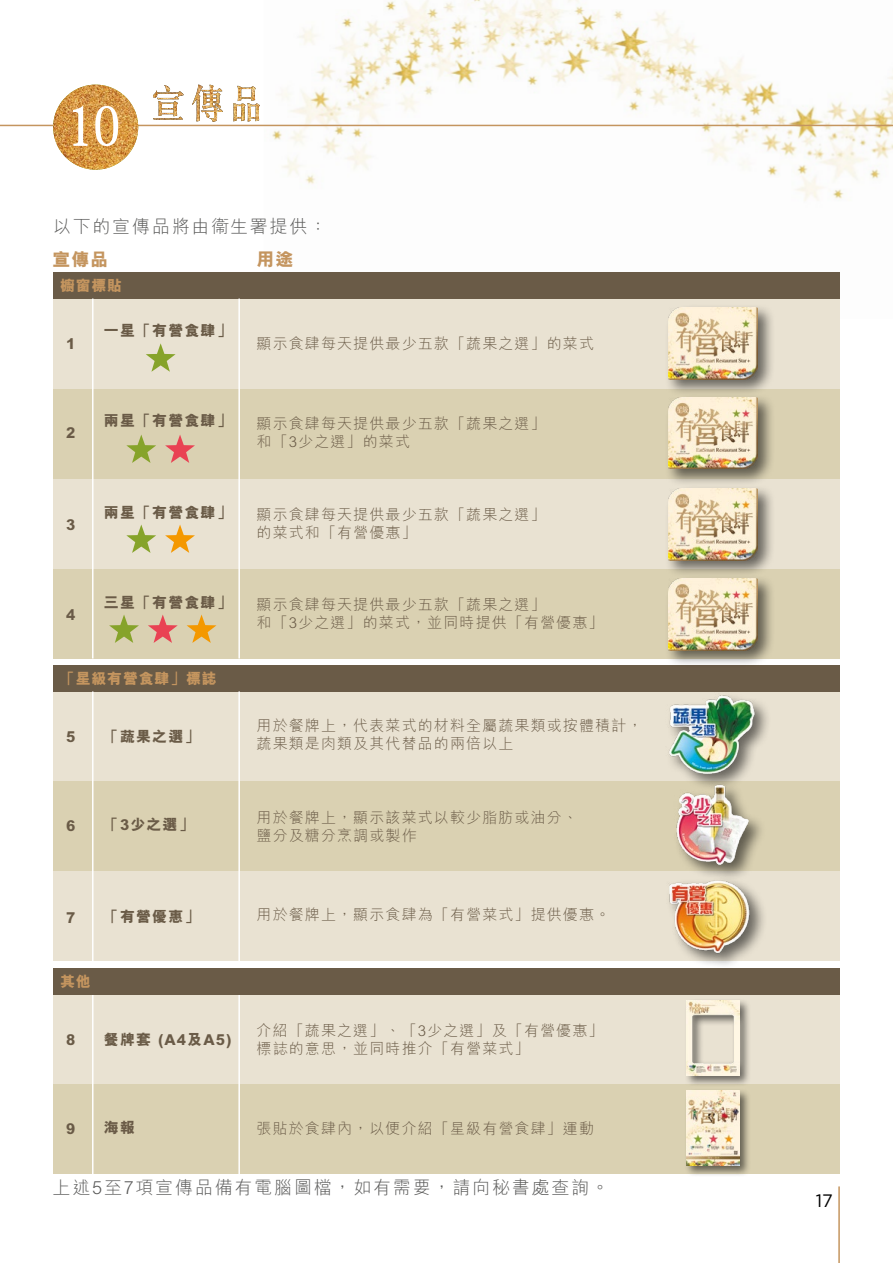
<style>
.page{position:relative;width:893px;height:1263px;background:#fff}
.page>*{position:absolute;margin:0;border:0;box-sizing:border-box;transform-origin:0 0}
.t1{font:300 18px "M Hei HK";letter-spacing:.1em;color:#575756}
.t2{font:800 18px "M Hei HK";color:#c4955f}
.t3{font:18px "Gotham";color:#000}
.t4{font:300 15px/18px "M Hei HK";letter-spacing:.075em;color:#6a5b47}
.t5{font:800 15px "M Hei HK";letter-spacing:.075em;color:#6a5b47}
.t6{font:800 15px "M Hei HK";letter-spacing:.05em;color:#c4955f}
</style>
<div class="page">
<hr style="left:838px;top:1186px;width:2px;height:77px;background:#c4955f">
<img style="left:264px;top:0;width:629px;height:201px">
<hr style="left:0;top:125px;width:893px;height:1px;background:#c4955f">
<img style="left:53px;top:85px;width:85px;height:85px;border-radius:43px">
<svg style="left:73px;top:105px;width:45px;height:41px"></svg>
<svg style="left:256px;top:103px;width:4px;height:19px"></svg>
<img style="left:153px;top:85px;width:103px;height:37px">
<div style="left:53px;top:299px;width:787px;height:359px;background:#dad1b2"></div>
<div style="left:53px;top:299px;width:787px;height:89px;background:#e9e2d2"></div>
<div style="left:53px;top:478px;width:787px;height:90px;background:#e9e2d2"></div>
<div style="left:53px;top:272px;width:787px;height:27px;background:#6a5b47"></div>
<div style="left:53px;top:994px;width:787px;height:180px;background:#dad1b2"></div>
<div style="left:53px;top:994px;width:787px;height:90px;background:#e9e2d2"></div>
<hr style="left:92px;top:994px;width:2px;height:180px;background:#fff">
<hr style="left:238px;top:994px;width:2px;height:180px;background:#fff">
<div style="left:53px;top:968px;width:787px;height:26px;background:#6a5b47"></div>
<div style="left:53px;top:691px;width:787px;height:270px;background:#dad1b2"></div>
<div style="left:53px;top:691px;width:787px;height:90px;background:#e9e2d2"></div>
<div style="left:53px;top:871px;width:787px;height:90px;background:#e9e2d2"></div>
<div style="left:53px;top:665px;width:787px;height:26px;background:#6a5b47"></div>
<hr style="left:92px;top:299px;width:2px;height:359px;background:#fff">
<hr style="left:238px;top:299px;width:2px;height:359px;background:#fff">
<hr style="left:92px;top:691px;width:2px;height:270px;background:#fff">
<hr style="left:238px;top:691px;width:2px;height:270px;background:#fff">
<svg style="left:146px;top:343px;width:30px;height:29px"></svg>
<div style="left:664px;top:304px;width:111px;height:93px;background:#000;opacity:.55"></div>
<img style="left:668px;top:308px;width:90px;height:71px">
<svg style="left:126px;top:435px;width:30px;height:28px"></svg>
<svg style="left:165px;top:435px;width:30px;height:28px"></svg>
<div style="left:664px;top:393px;width:111px;height:93px;background:#000;opacity:.55"></div>
<img style="left:668px;top:397px;width:90px;height:72px">
<svg style="left:126px;top:524px;width:30px;height:29px"></svg>
<svg style="left:165px;top:524px;width:30px;height:29px"></svg>
<div style="left:664px;top:485px;width:111px;height:93px;background:#000;opacity:.55"></div>
<img style="left:668px;top:489px;width:90px;height:71px">
<svg style="left:109px;top:615px;width:30px;height:28px"></svg>
<svg style="left:148px;top:614px;width:30px;height:29px"></svg>
<svg style="left:187px;top:614px;width:29px;height:29px"></svg>
<div style="left:664px;top:575px;width:111px;height:93px;background:#000;opacity:.55"></div>
<img style="left:668px;top:579px;width:90px;height:71px">
<div style="left:667px;top:692px;width:105px;height:99px;background:#000;opacity:.55"></div>
<img style="left:666px;top:691px;width:92px;height:87px">
<div style="left:673px;top:782px;width:94px;height:100px;background:#000;opacity:.55"></div>
<img style="left:668px;top:778px;width:92px;height:92px">
<div style="left:666px;top:877px;width:101px;height:93px;background:#000;opacity:.55"></div>
<img style="left:666px;top:869px;width:93px;height:89px">
<div style="left:684px;top:998px;width:67px;height:89px;background:#000;opacity:.55"></div>
<img style="left:686px;top:1001px;width:53px;height:74px">
<div style="left:684px;top:1088px;width:67px;height:89px;background:#000;opacity:.55"></div>
<img style="left:686px;top:1091px;width:53px;height:75px">
<p class="t1" style="left:53px;top:213px;width:276px">以下的宣傳品將由衞生署提供：</p>
<p class="t2" style="left:53px;top:247px;width:57px">宣傳品</p>
<p class="t2" style="left:257px;top:247px;width:38px">用途</p>
<p class="t6" style="left:60px;top:275px;width:64px">櫥窗標貼</p>
<p class="t5" style="left:66px;top:333px;width:11px">1</p>
<p class="t5" style="left:66px;top:423px;width:11px">2</p>
<p class="t5" style="left:66px;top:514px;width:11px">3</p>
<p class="t5" style="left:66px;top:604px;width:11px">4</p>
<p class="t5" style="left:104px;top:320px;width:129px">一星「有營食肆」</p>
<p class="t4" style="left:257px;top:334px;width:339px">顯示食肆每天提供最少五款「蔬果之選」的菜式</p>
<p class="t5" style="left:104px;top:411px;width:129px">兩星「有營食肆」</p>
<p class="t4" style="left:257px;top:413px;width:291px">顯示食肆每天提供最少五款「蔬果之選」和「3少之選」的菜式</p>
<p class="t5" style="left:104px;top:502px;width:129px">兩星「有營食肆」</p>
<p class="t4" style="left:257px;top:505px;width:291px">顯示食肆每天提供最少五款「蔬果之選」的菜式和「有營優惠」</p>
<p class="t5" style="left:104px;top:592px;width:129px">三星「有營食肆」</p>
<p class="t4" style="left:257px;top:595px;width:348px">顯示食肆每天提供最少五款「蔬果之選」<br>和「3少之選」的菜式，並同時提供「有營優惠」</p>
<p class="t6" style="left:60px;top:668px;width:158px">「星級有營食肆」標誌</p>
<p class="t5" style="left:66px;top:726px;width:11px">5</p>
<p class="t5" style="left:104px;top:726px;width:97px">「蔬果之選」</p>
<p class="t4" style="left:257px;top:715px;width:387px">用於餐牌上，代表菜式的材料全屬蔬果類或按體積計，蔬果類是肉類及其代替品的兩倍以上</p>
<p class="t5" style="left:66px;top:816px;width:11px">6</p>
<p class="t5" style="left:104px;top:815px;width:91px">「3少之選」</p>
<p class="t4" style="left:257px;top:807px;width:323px">用於餐牌上，顯示該菜式以較少脂肪或油分、鹽分及糖分烹調或製作</p>
<p class="t5" style="left:66px;top:907px;width:11px">7</p>
<p class="t5" style="left:104px;top:906px;width:97px">「有營優惠」</p>
<p class="t4" style="left:257px;top:905px;width:355px">用於餐牌上，顯示食肆為「有營菜式」提供優惠。</p>
<p class="t6" style="left:60px;top:971px;width:32px">其他</p>
<p class="t5" style="left:66px;top:1029px;width:11px">8</p>
<p class="t5" style="left:104px;top:1029px;width:129px">餐牌套 (A4及A5)</p>
<p class="t4" style="left:257px;top:1021px;width:348px">介紹「蔬果之選」、「3少之選」及「有營優惠」標誌的意思，並同時推介「有營菜式」</p>
<p class="t5" style="left:66px;top:1118px;width:11px">9</p>
<p class="t5" style="left:104px;top:1118px;width:33px">海報</p>
<p class="t4" style="left:257px;top:1118px;width:339px">張貼於食肆內，以便介紹「星級有營食肆」運動</p>
<p class="t1" style="left:53px;top:1175px;width:558px">上述5至7項宣傳品備有電腦圖檔，如有需要，請向秘書處查詢。</p>
<p class="t3" style="left:816px;top:1189px;width:19px">17</p>
</div>
